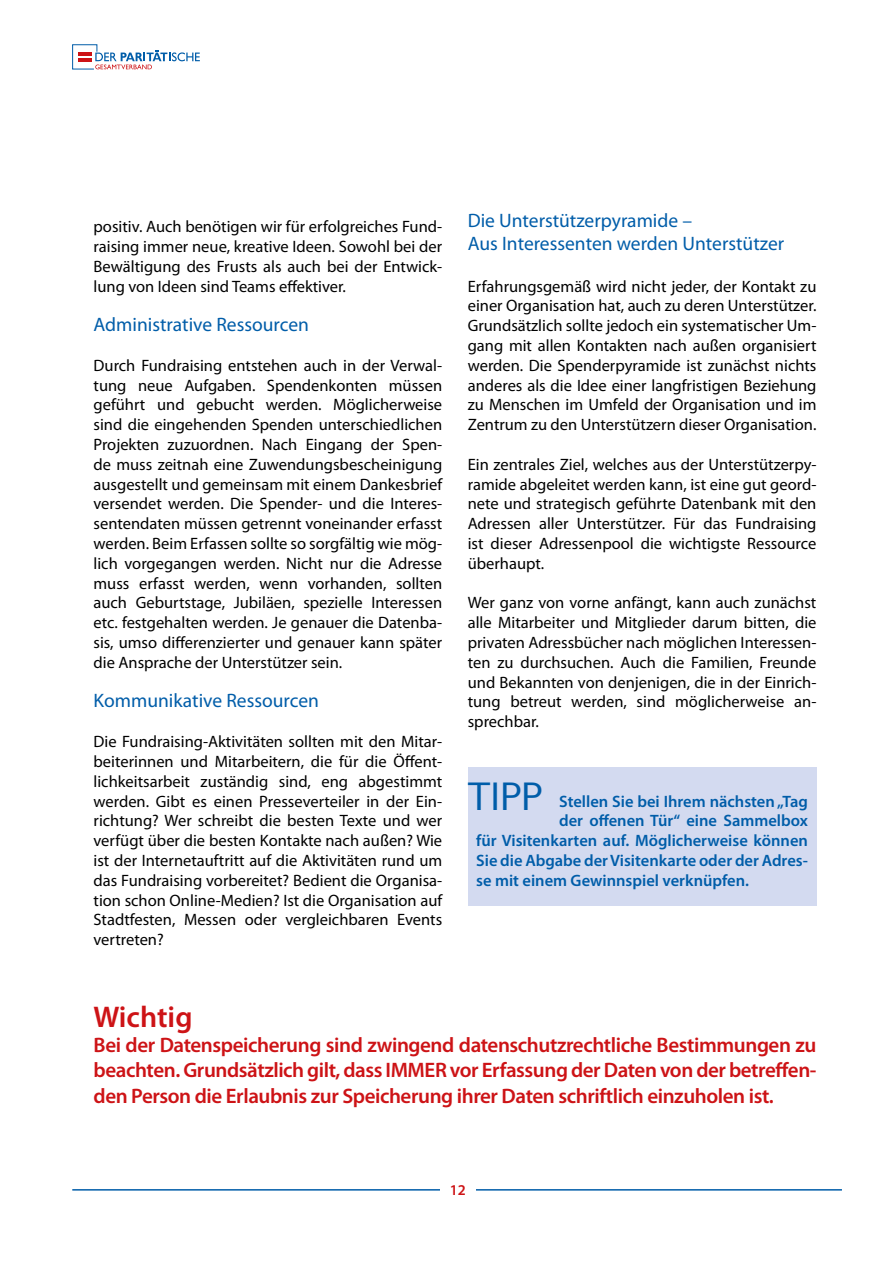
<style>
.page{position:relative;width:893px;height:1263px;background:#fff}
.page>*{position:absolute;margin:0;border:0;box-sizing:border-box;transform-origin:0 0}
.t1{font:40.8px "Chantilly";color:#005da9}
.t2{font:600 30px "Myriad Pro";color:#cd1316}
.t3{font:600 21px/25.2px "Myriad Pro";letter-spacing:-.02em;color:#cd1316;text-align:justify}
.t4{font:19.5px/23.4px "Myriad Pro";color:#005da9}
.t5{font:16.5px/19.8px "Myriad Pro";color:#000;text-align:justify}
.t6{font:600 16.5px "Myriad Pro";color:#005da9}
.t7{font:600 15px "Myriad Pro";color:#cd1316}
</style>
<div class="page">
<hr style="left:72px;top:1189px;width:770px;height:1px;background:#005da9">
<div style="left:440px;top:1184px;width:36px;height:26px;background:#fff"></div>
<svg style="left:72px;top:44px;width:128px;height:25px"></svg>
<div style="left:468px;top:767px;width:348px;height:138px;background:#d3daf0"></div>
<p class="t5" style="left:94px;top:217px;width:350px">positiv. Auch benötigen wir für erfolgreiches Fund&shy;raising immer neue, kreative Ideen. Sowohl bei der Bewältigung des Frusts als auch bei der Entwick&shy;lung von Ideen sind Teams effektiver.</p>
<p class="t4" style="left:94px;top:313px;width:217px">Administrative Ressourcen</p>
<p class="t5" style="left:94px;top:355px;width:350px">Durch Fundraising entstehen auch in der Verwal&shy;tung neue Aufgaben. Spendenkonten müssen geführt und gebucht werden. Möglicherweise sind die eingehenden Spenden unterschiedlichen Projekten zuzuordnen. Nach Eingang der Spen&shy;de muss zeitnah eine Zuwendungsbescheinigung ausgestellt und gemeinsam mit einem Dankesbrief versendet werden. Die Spender- und die Interes&shy;sentendaten müssen getrennt voneinander erfasst werden. Beim Erfassen sollte so sorgfältig wie mög&shy;lich vorgegangen werden. Nicht nur die Adresse muss erfasst werden, wenn vorhanden, sollten auch Geburtstage, Jubiläen, spezielle Interessen etc. festgehalten werden. Je genauer die Datenba&shy;sis, umso differenzierter und genauer kann später die Ansprache der Unterstützer sein.</p>
<p class="t4" style="left:94px;top:689px;width:227px">Kommunikative Ressourcen</p>
<p class="t5" style="left:94px;top:731px;width:350px">Die Fundraising-Aktivitäten sollten mit den Mitar&shy;beiterinnen und Mitarbeitern, die für die Öffent&shy;lichkeitsarbeit zuständig sind, eng abgestimmt werden. Gibt es einen Presseverteiler in der Ein&shy;richtung? Wer schreibt die besten Texte und wer verfügt über die besten Kontakte nach außen? Wie ist der Internetauftritt auf die Aktivitäten rund um das Fundraising vorbereitet? Bedient die Organisa&shy;tion schon Online-Medien? Ist die Organisation auf Stadtfesten, Messen oder vergleichbaren Events vertreten?</p>
<p class="t4" style="left:468px;top:208px;width:318px">Die Unterstützerpyramide –<br>Aus Interessenten werden Unterstützer</p>
<p class="t5" style="left:468px;top:276px;width:350px">Erfahrungsgemäß wird nicht jeder, der Kontakt zu einer Organisation hat, auch zu deren Unterstützer.<br>Grundsätzlich sollte jedoch ein systematischer Um&shy;gang mit allen Kontakten nach außen organisiert werden. Die Spenderpyramide ist zunächst nichts anderes als die Idee einer langfristigen Beziehung zu Menschen im Umfeld der Organisation und im Zentrum zu den Unterstützern dieser Organisation.</p>
<p class="t5" style="left:468px;top:454px;width:350px">Ein zentrales Ziel, welches aus der Unterstützerpy&shy;ramide abgeleitet werden kann, ist eine gut geord&shy;nete und strategisch geführte Datenbank mit den Adressen aller Unterstützer. Für das Fundraising ist dieser Adressenpool die wichtigste Ressource überhaupt.</p>
<p class="t5" style="left:468px;top:593px;width:350px">Wer ganz von vorne anfängt, kann auch zunächst alle Mitarbeiter und Mitglieder darum bitten, die privaten Adressbücher nach möglichen Interessen&shy;ten zu durchsuchen. Auch die Familien, Freunde und Bekannten von denjenigen, die in der Einrich&shy;tung betreut werden, sind möglicherweise an&shy;sprechbar.</p>
<h1 class="t1" style="left:468px;top:774px;width:76px">TI PP</h1>
<p class="t6" style="left:559px;top:790px;width:250px">Stellen Sie bei Ihrem nächsten „Tag</p>
<p class="t6" style="left:559px;top:810px;width:250px">der offenen Tür“ eine Sammelbox</p>
<p class="t6" style="left:476px;top:830px;width:333px">für Visitenkarten auf. Möglicherweise können</p>
<p class="t6" style="left:476px;top:850px;width:333px">Sie die Abgabe der Visitenkarte oder der Adres-</p>
<p class="t6" style="left:476px;top:870px;width:274px">se mit einem Gewinnspiel verknüpfen.</p>
<h2 class="t2" style="left:94px;top:998px;width:100px">Wichtig</h2>
<p class="t3" style="left:94px;top:1032px;width:724px">Bei der Datenspeicherung sind zwingend datenschutzrechtliche Bestimmungen zu beachten. Grundsätzlich gilt, dass IMMER vor Erfassung der Daten von der betreffen&shy;den Person die Erlaubnis zur Speicherung ihrer Daten schriftlich einzuholen ist.</p>
<p class="t7" style="left:450px;top:1181px;width:18px">12</p>
</div>
